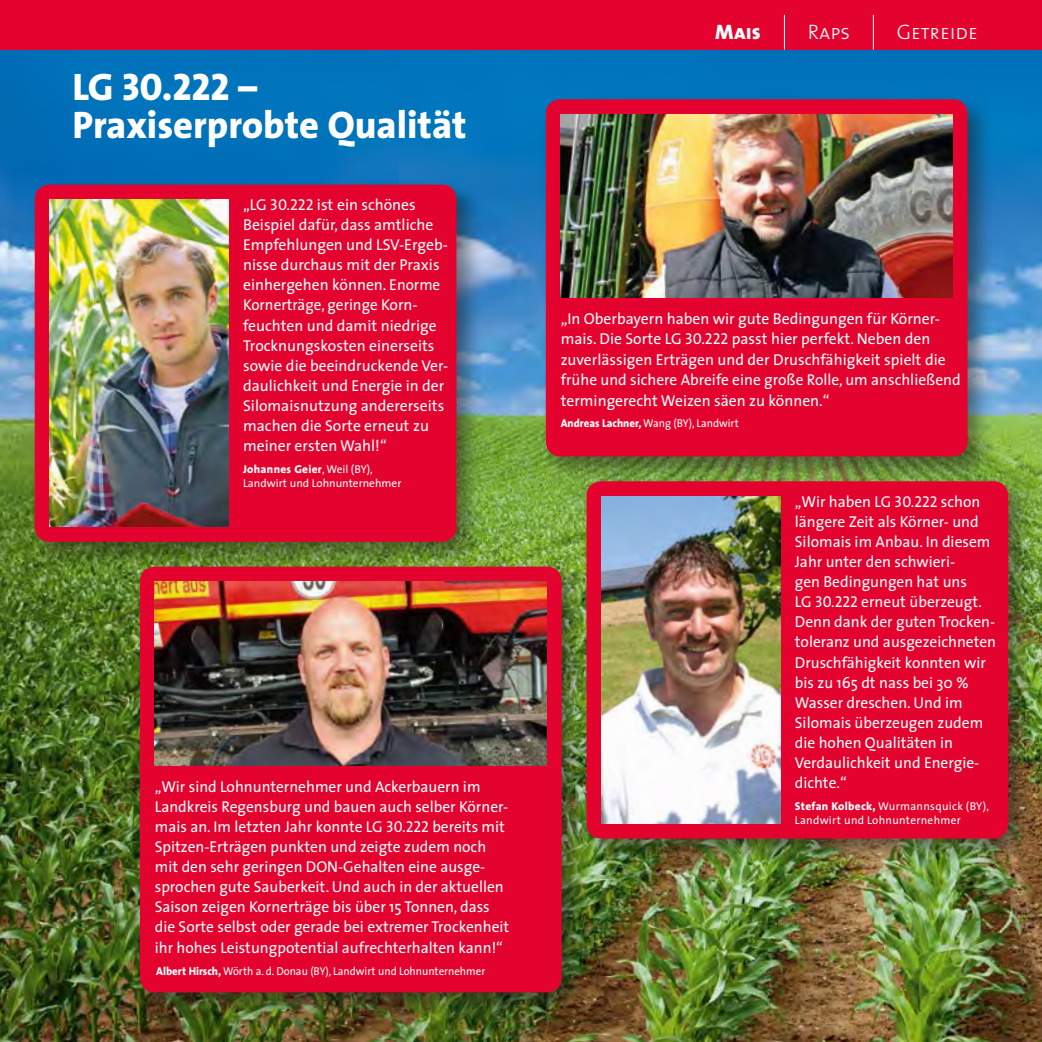
<style>
.page{position:relative;width:1042px;height:1042px;background:#fff}
.page>*{position:absolute;margin:0;border:0;box-sizing:border-box;transform-origin:0 0}
.t1{font:800 38.5px "The Sans";color:#fff}
.t2{font:38.5px "The Sans Extra Bold Caps";color:#fff}
.t3{font:21px "The Sans Light Caps";color:#fff}
.t4{font:21px "The Sans Extra Bold Caps";color:#fff}
.t5{font:15.75px/20.1px "The Sans";color:#fff}
.t6{font:11.38px "The Sans";color:#fff;scale:.96 1}
.t7{font:11.38px/14px "The Sans";letter-spacing:.025em;color:#fff}
.t8{font:11.38px/14px "The Sans";color:#fff}
.s1{font-family:"The Sans";font-weight:800}
.s2{font-family:"The Sans Caps"}
.s3{font-weight:800}
</style>
<div class="page">
<img style="left:0;top:50px;width:1042px;height:992px">
<div style="left:0;top:0;width:1042px;height:50px;background:#e4032e"></div>
<hr style="left:784px;top:15px;width:1px;height:35px;background:#fff">
<hr style="left:873px;top:15px;width:1px;height:35px;background:#fff">
<div style="left:29px;top:178px;width:454px;height:391px;background:#1d1d1b;opacity:.5"></div>
<div style="left:35px;top:185px;width:421px;height:357px;background:#e4032e;border-radius:15px"></div>
<img style="left:50px;top:199px;width:178px;height:328px">
<div style="left:580px;top:475px;width:455px;height:391px;background:#1d1d1b;opacity:.5"></div>
<div style="left:586px;top:481px;width:422px;height:357px;background:#e4032e;border-radius:15px"></div>
<img style="left:601px;top:496px;width:179px;height:327px">
<div style="left:539px;top:93px;width:455px;height:391px;background:#1d1d1b;opacity:.5"></div>
<div style="left:546px;top:99px;width:421px;height:357px;background:#e4032e;border-radius:15px"></div>
<img style="left:561px;top:114px;width:391px;height:184px">
<div style="left:134px;top:560px;width:455px;height:459px;background:#1d1d1b;opacity:.5"></div>
<div style="left:140px;top:567px;width:422px;height:425px;background:#e4032e;border-radius:15px"></div>
<img style="left:155px;top:581px;width:392px;height:184px">
<h1 class="t2" style="left:72px;top:54px;width:186px"><span class="s1">LG</span> 30.222 <span class="s1">–</span></h1>
<h1 class="t1" style="left:72px;top:93px;width:396px">Praxiserprobte Qualität</h1>
<p class="t5" style="left:243px;top:194px;width:207px">„LG <span class="s2">30.222</span> ist ein schönes<br>Beispiel dafür, dass amtliche<br>Empfehlungen und LSV-Ergeb&shy;nisse durchaus mit der Praxis einhergehen können. Enorme<br>Kornerträge, geringe Korn&shy;feuchten und damit niedrige<br>Trocknungskosten einerseits sowie die beeindruckende Ver&shy;daulichkeit und Energie in der<br>Silomaisnutzung andererseits machen die Sorte erneut zu meiner ersten Wahl!“</p>
<p class="t8" style="left:243px;top:462px;width:160px"><span class="s3">Johannes Geier</span>, Weil (BY),<br>Landwirt und Lohnunternehmer</p>
<p class="t5" style="left:155px;top:775px;width:356px">„Wir sind Lohnunternehmer und Ackerbauern im Landkreis Regensburg und bauen auch selber Körner&shy;mais an. Im letzten Jahr konnte LG <span class="s2">30.222</span> bereits mit Spitzen-Erträgen punkten und zeigte zudem noch mit den sehr geringen DON-Gehalten eine ausge&shy;sprochen gute Sauberkeit. Und auch in der aktuellen Saison zeigen Kornerträge bis über 15 Tonnen, dass die Sorte selbst oder gerade bei extremer Trockenheit ihr hohes Leistungpotential aufrechterhalten kann!“</p>
<p class="t6" style="left:156px;top:961px;width:344px"><span class="s3">Albert Hirsch,</span> Wörth a. d. Donau (BY), Landwirt und Lohnunternehmer</p>
<h2 class="t4" style="left:715px;top:14px;width:47px">Mais</h2>
<h2 class="t3" style="left:808px;top:15px;width:44px">Raps</h2>
<h2 class="t3" style="left:896px;top:15px;width:82px">Getreide</h2>
<p class="t5" style="left:561px;top:308px;width:401px">„In Oberbayern haben wir gute Bedingungen für Körner&shy;mais. Die Sorte LG <span class="s2">30.222</span> passt hier perfekt. Neben den zuverlässigen Erträgen und der Druschfähigkeit spielt die frühe und sichere Abreife eine große Rolle, um anschließend termingerecht Weizen säen zu können.“</p>
<p class="t6" style="left:561px;top:414px;width:187px"><span class="s3">Andreas Lachner,</span> Wang (BY), Landwirt</p>
<p class="t5" style="left:795px;top:491px;width:203px">„Wir haben LG <span class="s2">30.222</span> schon längere Zeit als Körner- und<br>Silomais im Anbau. In diesem<br>Jahr unter den schwieri-<br>gen Bedingungen hat uns<br>LG <span class="s2">30.222</span> erneut überzeugt.<br>Denn dank der guten Trocken&shy;toleranz und ausgezeichneten<br>Druschfähigkeit konnten wir bis zu 165 dt nass bei 30 %<br>Wasser dreschen. Und im<br>Silomais überzeugen zudem die hohen Qualitäten in<br>Verdaulichkeit und Energie&shy;dichte.“</p>
<p class="t7" style="left:795px;top:798px;width:196px"><span class="s3">Stefan Kolbeck,</span> Wurmannsquick (BY),<br>Landwirt und Lohnunternehmer</p>
</div>
